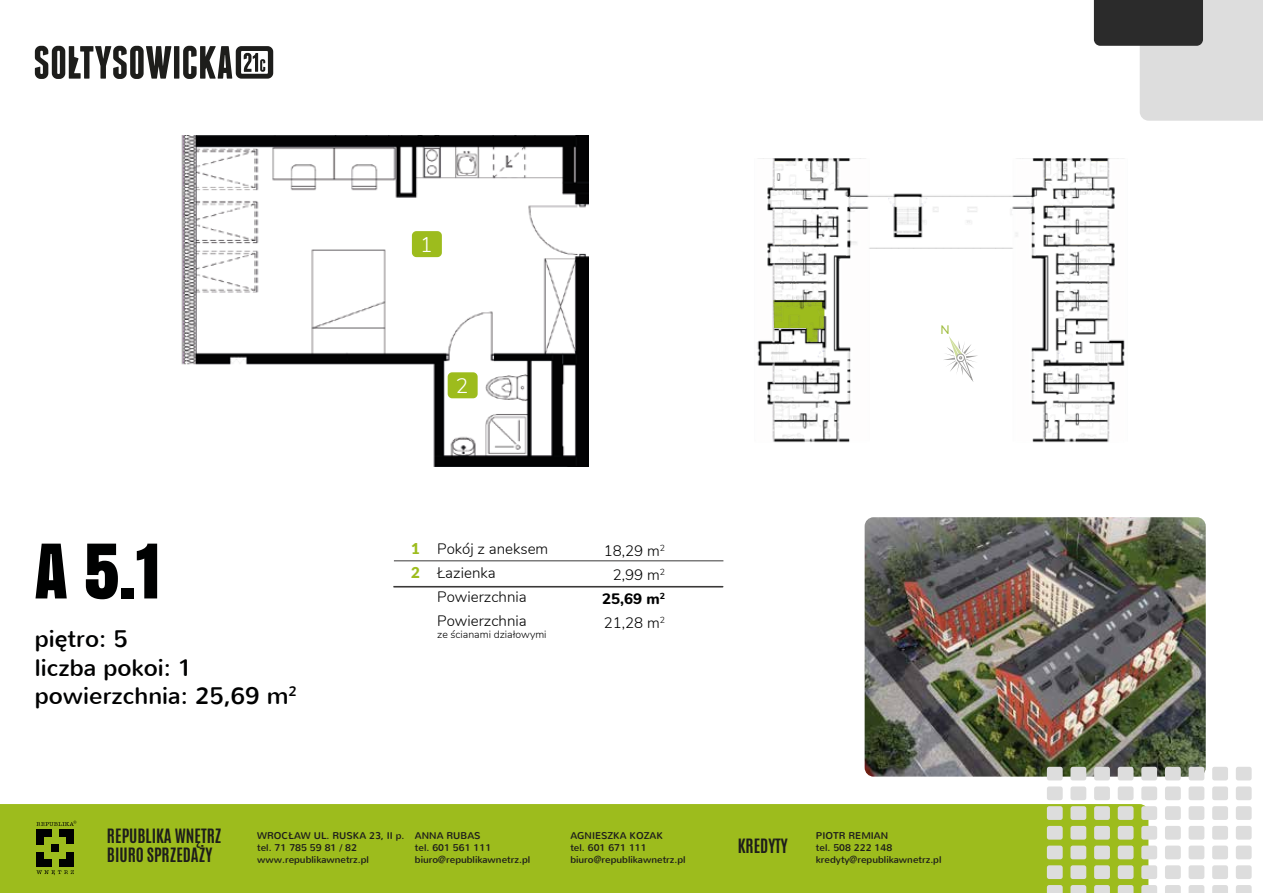
<style>
.page{position:relative;width:1263px;height:893px;background:#fff}
.page>*{position:absolute;margin:0;border:0;box-sizing:border-box;transform-origin:0 0}
.t1{font:70.5px "Anton";color:#000101}
.t2{font:23.85px/28.7px "Nunito";color:#000101}
.t3{font:300 20.85px "Nunito";color:#fff}
.t4{font:700 16.5px/19.8px "Antonio";color:#1d1d1b}
.t5{font:300 15px/24px "Nunito";color:#000101}
.t6{font:900 15px/24px "Lato";color:#9dbc1d}
.t7{font:12.15px "Lato";color:#9dbb3a}
.t8{font:300 10.5px "Nunito";color:#000101}
.t9{font:9.75px/11.7px "Nunito";color:#1d1d1b}
.s1{font-weight:700;font-style:italic}
.s2{font-weight:800}
</style>
<div class="page">
<img style="left:757px;top:158px;width:368px;height:368px">
<img style="left:181px;top:135px;width:407px;height:331px">
<img style="left:865px;top:517px;width:341px;height:260px">
<svg style="left:1094px;top:0;width:169px;height:121px"></svg>
<div style="left:0;top:804px;width:1148px;height:89px;background:#9dbc1d"></div>
<svg style="left:36px;top:870px;width:38px;height:5px"></svg>
<div style="left:37px;top:829px;width:7px;height:7px;background:#000101"></div>
<div style="left:44px;top:829px;width:7px;height:7px;background:#000101"></div>
<div style="left:59px;top:829px;width:7px;height:7px;background:#000101"></div>
<div style="left:67px;top:829px;width:7px;height:7px;background:#000101"></div>
<div style="left:67px;top:837px;width:7px;height:7px;background:#000101"></div>
<div style="left:37px;top:837px;width:7px;height:7px;background:#000101"></div>
<div style="left:52px;top:845px;width:7px;height:7px;background:#000101"></div>
<div style="left:37px;top:860px;width:7px;height:7px;background:#000101"></div>
<div style="left:44px;top:860px;width:7px;height:7px;background:#000101"></div>
<div style="left:37px;top:852px;width:7px;height:7px;background:#000101"></div>
<div style="left:59px;top:860px;width:7px;height:7px;background:#000101"></div>
<div style="left:67px;top:860px;width:7px;height:7px;background:#000101"></div>
<div style="left:67px;top:852px;width:7px;height:7px;background:#000101"></div>
<svg style="left:36px;top:821px;width:40px;height:5px"></svg>
<svg style="left:943px;top:333px;width:35px;height:50px"></svg>
<hr style="left:394px;top:561px;width:329px;height:1px;background:#3a3938">
<hr style="left:393px;top:586px;width:330px;height:1px;background:#3a3938">
<svg style="left:35px;top:46px;width:136px;height:33px"></svg>
<div style="left:174px;top:46px;width:5px;height:33px;background:#1d1d1b"></div>
<svg style="left:183px;top:46px;width:90px;height:33px"></svg>
<svg style="left:1047px;top:767px;width:16px;height:13px"></svg>
<svg style="left:1070px;top:767px;width:16px;height:13px"></svg>
<svg style="left:1094px;top:767px;width:16px;height:13px"></svg>
<svg style="left:1118px;top:767px;width:15px;height:13px"></svg>
<svg style="left:1141px;top:767px;width:16px;height:13px"></svg>
<svg style="left:1165px;top:767px;width:16px;height:13px"></svg>
<svg style="left:1188px;top:767px;width:16px;height:13px"></svg>
<svg style="left:1212px;top:767px;width:16px;height:13px"></svg>
<svg style="left:1236px;top:767px;width:16px;height:13px"></svg>
<svg style="left:1047px;top:786px;width:16px;height:14px"></svg>
<svg style="left:1070px;top:786px;width:16px;height:14px"></svg>
<svg style="left:1094px;top:786px;width:16px;height:14px"></svg>
<svg style="left:1118px;top:786px;width:15px;height:14px"></svg>
<svg style="left:1141px;top:786px;width:16px;height:14px"></svg>
<svg style="left:1165px;top:786px;width:16px;height:14px"></svg>
<svg style="left:1188px;top:786px;width:16px;height:14px"></svg>
<svg style="left:1212px;top:786px;width:16px;height:14px"></svg>
<svg style="left:1236px;top:786px;width:16px;height:14px"></svg>
<svg style="left:1047px;top:806px;width:16px;height:14px"></svg>
<svg style="left:1070px;top:806px;width:16px;height:14px"></svg>
<svg style="left:1094px;top:806px;width:16px;height:14px"></svg>
<svg style="left:1118px;top:806px;width:15px;height:14px"></svg>
<svg style="left:1141px;top:806px;width:16px;height:14px"></svg>
<svg style="left:1165px;top:806px;width:16px;height:14px"></svg>
<svg style="left:1188px;top:806px;width:16px;height:14px"></svg>
<svg style="left:1212px;top:806px;width:16px;height:14px"></svg>
<svg style="left:1236px;top:806px;width:16px;height:14px"></svg>
<svg style="left:1047px;top:826px;width:16px;height:14px"></svg>
<svg style="left:1070px;top:826px;width:16px;height:14px"></svg>
<svg style="left:1094px;top:826px;width:16px;height:14px"></svg>
<svg style="left:1118px;top:826px;width:15px;height:14px"></svg>
<svg style="left:1141px;top:826px;width:16px;height:14px"></svg>
<svg style="left:1165px;top:826px;width:16px;height:14px"></svg>
<svg style="left:1188px;top:826px;width:16px;height:14px"></svg>
<svg style="left:1212px;top:826px;width:16px;height:14px"></svg>
<svg style="left:1236px;top:826px;width:16px;height:14px"></svg>
<svg style="left:1047px;top:846px;width:16px;height:13px"></svg>
<svg style="left:1070px;top:846px;width:16px;height:13px"></svg>
<svg style="left:1094px;top:846px;width:16px;height:13px"></svg>
<svg style="left:1118px;top:846px;width:15px;height:13px"></svg>
<svg style="left:1141px;top:846px;width:16px;height:13px"></svg>
<svg style="left:1165px;top:846px;width:16px;height:13px"></svg>
<svg style="left:1188px;top:846px;width:16px;height:13px"></svg>
<svg style="left:1212px;top:846px;width:16px;height:13px"></svg>
<svg style="left:1236px;top:846px;width:16px;height:13px"></svg>
<svg style="left:1047px;top:865px;width:16px;height:14px"></svg>
<svg style="left:1070px;top:865px;width:16px;height:14px"></svg>
<svg style="left:1094px;top:865px;width:16px;height:14px"></svg>
<svg style="left:1118px;top:865px;width:15px;height:14px"></svg>
<svg style="left:1141px;top:865px;width:16px;height:14px"></svg>
<svg style="left:1165px;top:865px;width:16px;height:14px"></svg>
<svg style="left:1188px;top:865px;width:16px;height:14px"></svg>
<svg style="left:1212px;top:865px;width:16px;height:14px"></svg>
<svg style="left:1236px;top:865px;width:16px;height:14px"></svg>
<svg style="left:1047px;top:885px;width:16px;height:8px"></svg>
<svg style="left:1070px;top:885px;width:16px;height:8px"></svg>
<svg style="left:1094px;top:885px;width:16px;height:8px"></svg>
<svg style="left:1118px;top:885px;width:15px;height:8px"></svg>
<svg style="left:1141px;top:885px;width:16px;height:8px"></svg>
<svg style="left:1165px;top:885px;width:16px;height:8px"></svg>
<svg style="left:1188px;top:885px;width:16px;height:8px"></svg>
<svg style="left:1212px;top:885px;width:16px;height:8px"></svg>
<svg style="left:1236px;top:885px;width:16px;height:8px"></svg>
<svg style="left:412px;top:231px;width:30px;height:26px"></svg>
<svg style="left:448px;top:372px;width:30px;height:26px"></svg>
<h1 class="t1" style="left:35px;top:516px;width:127px">A 5.1</h1>
<h2 class="t2" style="left:35px;top:625px;width:264px">pi<span class="s1">ę</span>tro: 5<br>liczba pokoi: 1 powierzchnia: 25,69 m<sup>2</sup></h2>
<h3 class="t3" style="left:420px;top:230px;width:14px">1</h3>
<h3 class="t3" style="left:456px;top:371px;width:14px">2</h3>
<h3 class="t5" style="left:437px;top:536px;width:113px">Pokój z aneksem<br>Łazienka<br>Powierzchnia<br>Powierzchnia</h3>
<p class="t8" style="left:437px;top:627px;width:111px">ze ścianami działowymi</p>
<h3 class="t6" style="left:411px;top:536px;width:10px">1<br>2</h3>
<h3 class="t5" style="left:602px;top:538px;width:64px;text-align:right">18,29 m<sup>2<br></sup>2,99 m<sup>2<br></sup><span class="s2">25,69 m</span><sup>2<br></sup>21,28 m<sup>2</sup></h3>
<p class="t7" style="left:940px;top:321px;width:11px">N</p>
<h3 class="t4" style="left:107px;top:826px;width:116px">REPUBLIKA WNĘTRZ<br>BIURO SPRZEDAŻY</h3>
<p class="t9" style="left:257px;top:830px;width:149px">WROCŁAW UL. RUSKA 23, II p. tel. 71 785 59 81 / 82 www.republikawnetrz.pl</p>
<p class="t9" style="left:570px;top:830px;width:117px">AGNIESZKA KOZAK<br>tel. 601 671 111 biuro@republikawnetrz.pl</p>
<p class="t9" style="left:415px;top:830px;width:117px">ANNA RUBAS<br>tel. 601 561 111 biuro@republikawnetrz.pl</p>
<p class="t9" style="left:816px;top:830px;width:127px">PIOTR REMIAN<br>tel. 508 222 148 kredyty@republikawnetrz.pl</p>
<h3 class="t4" style="left:738px;top:836px;width:52px">KREDYTY</h3>
</div>
